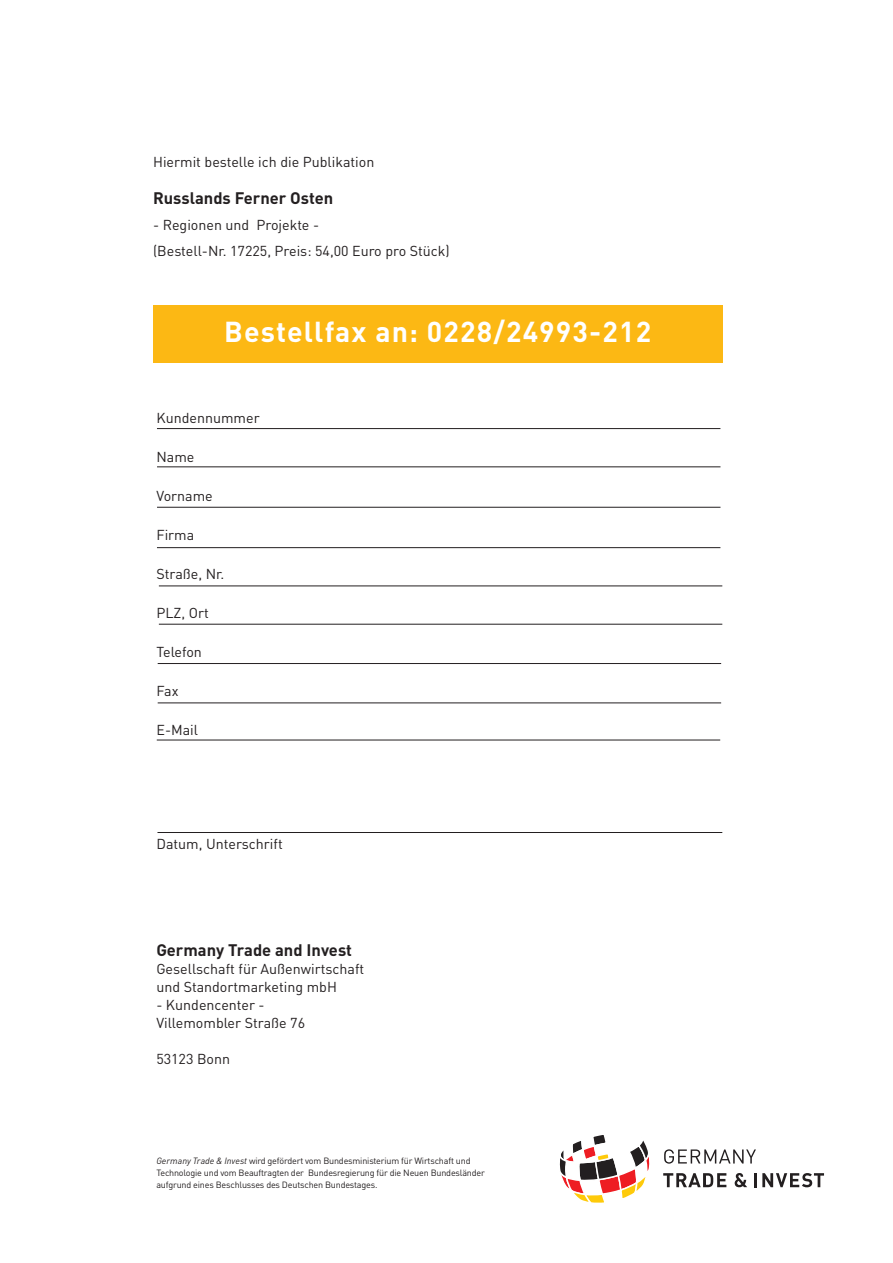
<style>
.page{position:relative;width:893px;height:1263px;background:#fff}
.page>*{position:absolute;margin:0;border:0;box-sizing:border-box;transform-origin:0 0}
.t1{font:700 28.5px "DIN";letter-spacing:.04em;color:#fff}
.t2{font:700 16.5px "DIN";color:#231f20}
.t3{font:14.25px/18px "DIN";color:#231f20}
.t4{font:9px/12px "DIN";letter-spacing:-.02em;color:#231f20}
.s1{font-style:italic}
</style>
<div class="page">
<hr style="left:157px;top:428px;width:563px;height:1px;background:#231f20">
<hr style="left:157px;top:466px;width:563px;height:1px;background:#231f20">
<hr style="left:159px;top:585px;width:563px;height:1px;background:#231f20">
<hr style="left:157px;top:547px;width:563px;height:1px;background:#231f20">
<hr style="left:157px;top:507px;width:563px;height:1px;background:#231f20">
<hr style="left:159px;top:624px;width:563px;height:1px;background:#231f20">
<hr style="left:158px;top:663px;width:563px;height:1px;background:#231f20">
<hr style="left:158px;top:702px;width:563px;height:1px;background:#231f20">
<div style="left:153px;top:305px;width:569px;height:58px;background:#fcb814"></div>
<svg style="left:559px;top:1135px;width:91px;height:68px"></svg>
<svg style="left:664px;top:1149px;width:92px;height:15px"></svg>
<svg style="left:663px;top:1173px;width:63px;height:14px"></svg>
<hr style="left:754px;top:1173px;width:3px;height:14px;background:#231f20">
<svg style="left:762px;top:1173px;width:62px;height:14px"></svg>
<svg style="left:735px;top:1173px;width:12px;height:14px"></svg>
<hr style="left:157px;top:832px;width:565px;height:1px;background:#231f20">
<hr style="left:157px;top:740px;width:563px;height:1px;background:#231f20">
<p class="t3" style="left:153px;top:153px;width:223px">Hiermit bestelle ich die Publikation</p>
<p class="t2" style="left:153px;top:187px;width:182px">Russlands Ferner Osten</p>
<p class="t3" style="left:153px;top:211px;width:298px;line-height:26.5px">- Regionen und Projekte -<br>(Bestell-Nr. 17225, Preis: 54,00 Euro pro Stück)</p>
<h1 class="t1" style="left:224px;top:313px;width:428px">Bestellfax an: 0228/24993-212</h1>
<p class="t3" style="left:156px;top:409px;width:105px">Kundennummer</p>
<p class="t3" style="left:156px;top:448px;width:40px">Name</p>
<p class="t3" style="left:156px;top:487px;width:58px">Vorname</p>
<p class="t3" style="left:156px;top:526px;width:39px">Firma</p>
<p class="t3" style="left:156px;top:565px;width:69px">Straße, Nr.</p>
<p class="t3" style="left:156px;top:604px;width:54px">PLZ, Ort</p>
<p class="t3" style="left:156px;top:643px;width:47px">Telefon</p>
<p class="t3" style="left:156px;top:682px;width:24px">Fax</p>
<p class="t3" style="left:156px;top:721px;width:43px">E-Mail</p>
<p class="t3" style="left:156px;top:835px;width:128px">Datum, Unterschrift</p>
<p class="t2" style="left:156px;top:939px;width:197px">Germany Trade and Invest</p>
<p class="t3" style="left:156px;top:960px;width:209px">Gesellschaft für Außenwirtschaft und Standortmarketing mbH</p>
<p class="t3" style="left:156px;top:996px;width:150px">- Kundencenter -<br>Villemombler Straße 76</p>
<p class="t3" style="left:156px;top:1050px;width:75px">53123 Bonn</p>
<p class="t4" style="left:156px;top:1154px;width:330px"><span class="s1">Germany Trade &amp; Invest</span> wird gefördert vom Bundesministerium für Wirtschaft und<br>Technologie und vom Beauftragten der Bundesregierung für die Neuen Bundesländer aufgrund eines Beschlusses des Deutschen Bundestages.</p>
</div>
